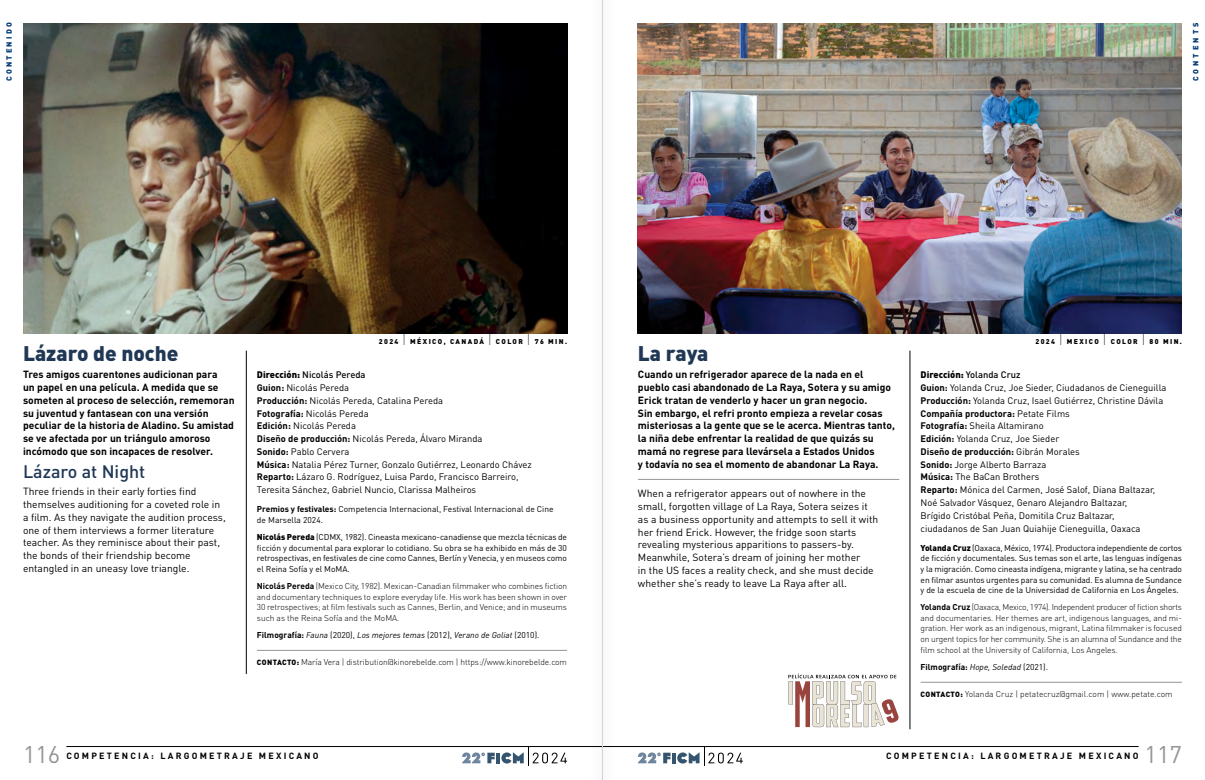
<style>
.page{position:relative;width:1205px;height:780px;background:#fff}
.page>*{position:absolute;margin:0;border:0;box-sizing:border-box;transform-origin:0 0}
.t1{font:23.88px "DIN Pro";color:#939598}
.t2{font:900 20.88px "DIN Pro";color:#203855}
.t3{font:500 17.88px "DIN Pro";color:#203855}
.t4{font:10.25px/12.8px "DIN Pro";color:#000}
.t5{font:700 10.25px/12.8px "DIN Pro";color:#000}
.t6{font:9.38px/12.8px "DIN Pro";color:#000}
.t7{font:700 9px "DIN Pro";letter-spacing:.25em;color:#000}
.t8{font:300 8.5px/10.6px "DIN Pro";letter-spacing:-.01em;color:#000;text-align:justify}
.t9{font:8.5px/10.6px "DIN Pro";letter-spacing:-.005em;color:#000;text-align:justify}
.t10{font:italic 8.5px "DIN";color:#000}
.t11{font:700 8.5px "DIN Pro";color:#000}
.t12{font:900 7.5px "DIN Pro";letter-spacing:.295em;color:#003976}
.t13{font:900 7.5px "DIN Pro";letter-spacing:.4em;color:#003976}
.t14{font:900 7px "DIN Pro";letter-spacing:.2em;color:#000}
.s1{font-weight:300;font-size:13.5px}
.s2{font-weight:900}
.s3{font-weight:500}
.s4{font-weight:700}
.s5{font-family:"DIN Pro";font-weight:700;font-style:normal}
.s6{font-family:"DIN Pro";font-style:normal}
.s7{font-weight:900;font-size:7.5px}
.s8{font-family:"DIN";font-weight:400;font-style:italic}
.s9{font-weight:400}
</style>
<div class="page">
<hr style="left:602px;top:746px;width:536px;height:1px;background:#000">
<hr style="left:672px;top:752px;width:4px;height:11px;background:#34546f">
<svg style="left:638px;top:752px;width:32px;height:11px"></svg>
<svg style="left:677px;top:747px;width:66px;height:18px"></svg>
<hr style="left:496px;top:752px;width:4px;height:11px;background:#34546f">
<svg style="left:462px;top:752px;width:33px;height:11px"></svg>
<svg style="left:501px;top:747px;width:66px;height:18px"></svg>
<hr style="left:66px;top:746px;width:536px;height:1px;background:#000">
<hr style="left:638px;top:479px;width:261px;height:1px;background:#939598">
<hr style="left:920px;top:682px;width:262px;height:1px;background:#939598">
<hr style="left:257px;top:650px;width:310px;height:1px;background:#939598">
<hr style="left:909px;top:350px;width:1px;height:379px;background:#000">
<hr style="left:246px;top:350px;width:1px;height:324px;background:#000">
<img style="left:23px;top:23px;width:544px;height:310px">
<svg style="left:788px;top:673px;width:111px;height:54px"></svg>
<img style="left:638px;top:23px;width:544px;height:310px">
<div style="left:591px;top:0;width:23px;height:780px;background:#fbfbfb"></div>
<hr style="left:602px;top:0;width:1px;height:780px;background:#d1d3d4">
<p class="t12" style="left:4px;top:81px;width:60px;rotate:-90deg">CONTENIDO</p>
<p class="t13" style="left:1191px;top:81px;width:60px;rotate:-90deg">CONTENTS</p>
<h2 class="t2" style="left:23px;top:339px;width:157px">Lázaro de noche</h2>
<p class="t5" style="left:23px;top:368px;width:213px">Tres amigos cuarentones audicionan para<br>un papel en una película. A medida que se someten al proceso de selección, rememoran su juventud y fantasean con una versión peculiar de la historia de Aladino. Su amistad se ve afectada por un triángulo amoroso incómodo que son incapaces de resolver.</p>
<h3 class="t3" style="left:23px;top:459px;width:124px">Lázaro at Night</h3>
<p class="t4" style="left:23px;top:485px;width:204px">Three friends in their early forties find themselves auditioning for a coveted role in a film. As they navigate the audition process, one of them interviews a former literature teacher. As they reminisce about their past, the bonds of their friendship become entangled in an uneasy love triangle.</p>
<p class="t14" style="left:379px;top:337px;width:190px">2024 <span class="s1">|</span> MÉXICO, CANADÁ <span class="s1">|</span> COLOR <span class="s1">|</span> 76 MIN.</p>
<p class="t14" style="left:1035px;top:337px;width:148px">2024 <span class="s1">|</span> MEXICO <span class="s1">|</span> COLOR <span class="s1">|</span> 80 MIN.</p>
<h2 class="t2" style="left:638px;top:339px;width:72px">La raya</h2>
<p class="t5" style="left:638px;top:368px;width:258px">Cuando un refrigerador aparece de la nada en el pueblo casi abandonado de La Raya, Sotera y su amigo Erick tratan de venderlo y hacer un gran negocio.<br>Sin embargo, el refri pronto empieza a revelar cosas misteriosas a la gente que se le acerca. Mientras tanto, la niña debe enfrentar la realidad de que quizás su mamá no regrese para llevársela a Estados Unidos<br>y todavía no sea el momento de abandonar La Raya.</p>
<p class="t4" style="left:638px;top:487px;width:242px">When a refrigerator appears out of nowhere in the small, forgotten village of La Raya, Sotera seizes it as a business opportunity and attempts to sell it with her friend Erick. However, the fridge soon starts revealing mysterious apparitions to passers-by.<br>Meanwhile, Sotera’s dream of joining her mother<br>in the US faces a reality check, and she must decide whether she’s ready to leave La Raya after all.</p>
<p class="t6" style="left:257px;top:368px;width:276px"><span class="s2">Dirección:</span> <span class="s3">Nicolás Pereda<br></span><span class="s4">Guion:</span> Nicolás Pereda<br><span class="s4">Producción:</span> Nicolás Pereda, Catalina Pereda<br><span class="s4">Fotografía:</span> Nicolás Pereda<br><span class="s4">Edición:</span> Nicolás Pereda<br><span class="s4">Diseño de producción:</span> Nicolás Pereda, Álvaro Miranda<br><span class="s4">Sonido:</span> Pablo Cervera<br><span class="s4">Música:</span> Natalia Pérez Turner, Gonzalo Gutiérrez, Leonardo Chávez <span class="s4">Reparto:</span> Lázaro G. Rodríguez, Luisa Pardo, Francisco Barreiro, Teresita Sánchez, Gabriel Nuncio, Clarissa Malheiros</p>
<p class="t9" style="left:257px;top:503px;width:298px"><span class="s4">Premios y festivales:</span> Competencia Internacional, Festival Internacional de Cine de Marsella 2024.</p>
<p class="t9" style="left:257px;top:531px;width:312px"><span class="s2">Nicolás Pereda</span> (CDMX, 1982). Cineasta mexicano-canadiense que mezcla técnicas de ficción y documental para explorar lo cotidiano. Su obra se ha exhibido en más de 30 retrospectivas, en festivales de cine como Cannes, Berlín y Venecia, y en museos como el Reina Sofía y el MoMA.</p>
<p class="t8" style="left:257px;top:580px;width:312px"><span class="s4">Nicolás Pereda</span> (Mexico City, 1982). Mexican-Canadian filmmaker who combines fiction and documentary techniques to explore everyday life. His work has been shown in over 30 retrospectives; at film festivals such as Cannes, Berlin, and Venice; and in museums such as the Reina Sofía and the MoMA.</p>
<p class="t10" style="left:257px;top:629px;width:284px"><span class="s5">Filmografía:</span> Fauna <span class="s6">(2020),</span> Los mejores temas <span class="s6">(2012),</span> Verano de Goliat <span class="s6">(2010).</span></p>
<p class="t8" style="left:257px;top:656px;width:312px"><span class="s7">CONTACTO:</span> María Vera | distribution@kinorebelde.com | https://www.kinorebelde.com</p>
<p class="t6" style="left:920px;top:368px;width:247px"><span class="s2">Dirección:</span> <span class="s3">Yolanda Cruz<br></span><span class="s4">Guion:</span> Yolanda Cruz, Joe Sieder, Ciudadanos de Cieneguilla <span class="s4">Producción:</span> Yolanda Cruz, Isael Gutiérrez, Christine Dávila <span class="s4">Compañía productora:</span> Petate Films<br><span class="s4">Fotografía:</span> Sheila Altamirano<br><span class="s4">Edición:</span> Yolanda Cruz, Joe Sieder<br><span class="s4">Diseño de producción:</span> Gibrán Morales<br><span class="s4">Sonido:</span> Jorge Alberto Barraza<br><span class="s4">Música:</span> The BaCan Brothers<br><span class="s4">Reparto:</span> Mónica del Carmen, José Salof, Diana Baltazar, Noé Salvador Vásquez, Genaro Alejandro Baltazar,<br>Brígido Cristóbal Peña, Domitila Cruz Baltazar,<br>ciudadanos de San Juan Quiahije Cieneguilla, Oaxaca</p>
<p class="t9" style="left:920px;top:542px;width:263px"><span class="s2">Yolanda Cruz</span> (Oaxaca, México, 1974). Productora independiente de cortos de ficción y documentales. Sus temas son el arte, las lenguas indígenas y la migración. Como cineasta indígena, migrante y latina, se ha centrado en filmar asuntos urgentes para su comunidad. Es alumna de Sundance y de la escuela de cine de la Universidad de California en Los Ángeles.</p>
<p class="t8" style="left:920px;top:601px;width:263px"><span class="s4">Yolanda Cruz</span> (Oaxaca, Mexico, 1974). Independent producer of fiction shorts and documentaries. Her themes are art, indigenous languages, and mi&shy;gration. Her work as an indigenous, migrant, Latina filmmaker is focused on urgent topics for her community. She is an alumna of Sundance and the film school at the University of California, Los Angeles.</p>
<p class="t11" style="left:920px;top:660px;width:129px">Filmografía: <span class="s8">Hope, Soledad</span> <span class="s9">(2021).</span></p>
<p class="t8" style="left:920px;top:688px;width:254px"><span class="s7">CONTACTO:</span> Yolanda Cruz | petatecruz@gmail.com | www.petate.com</p>
<h1 class="t1" style="left:23px;top:738px;width:39px">116</h1>
<p class="t7" style="left:66px;top:749px;width:254px">COMPETENCIA: LARGOMETRAJE MEXICANO</p>
<h1 class="t1" style="left:1144px;top:738px;width:39px">117</h1>
<p class="t7" style="left:886px;top:749px;width:254px">COMPETENCIA: LARGOMETRAJE MEXICANO</p>
</div>
